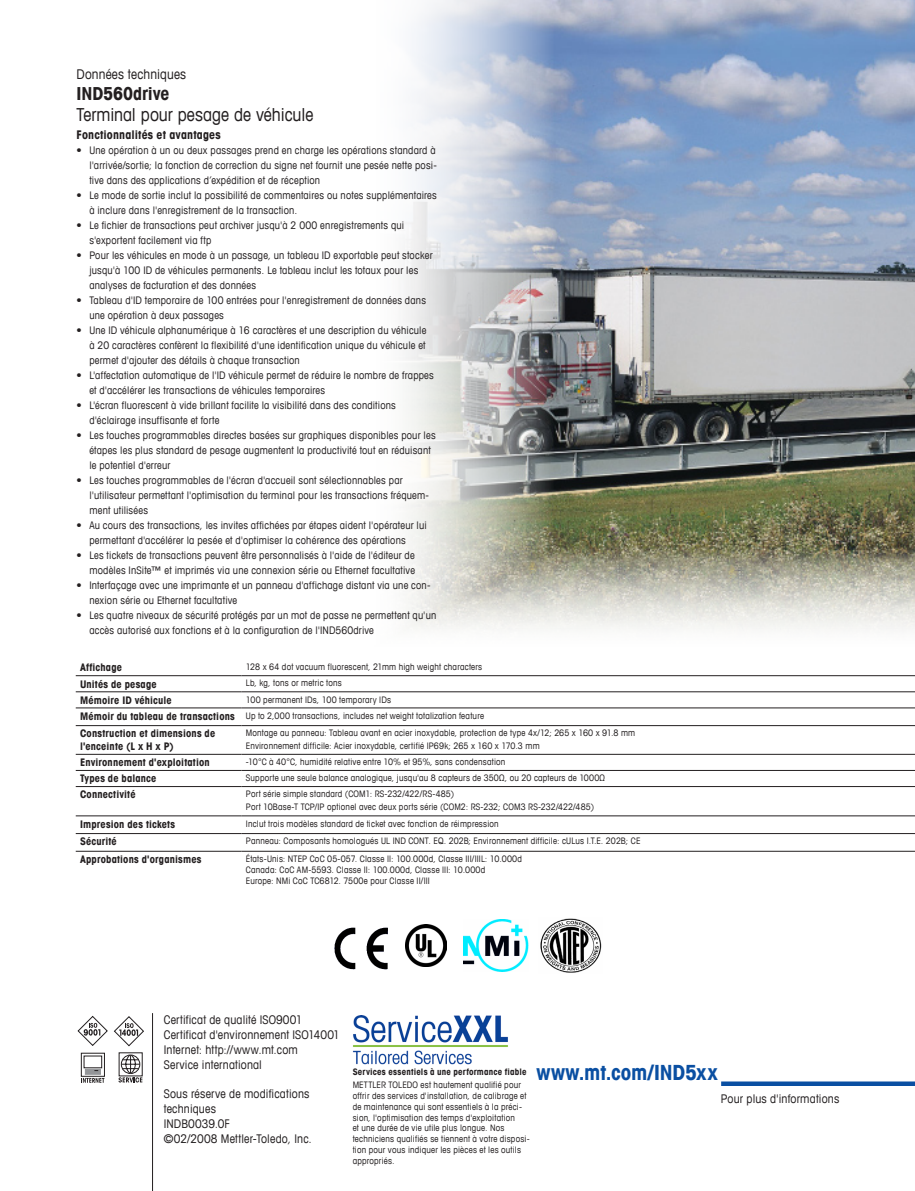
<style>
.page{position:relative;width:915px;height:1191px;background:#fff}
.page>*{position:absolute;margin:0;border:0;box-sizing:border-box;transform-origin:0 0}
.net_link{font:700 condensed 21px "Avant Garde Com";letter-spacing:-.005em;color:#0a4fa2}
._08_product_name{font:condensed 18px "Avant Garde Com";letter-spacing:-.005em;color:#231f20}
._08_product_name-2{font:700 condensed 18px "Avant Garde Com";letter-spacing:-.005em;color:#231f20}
._07_technical_data{font:condensed 13.5px "Avant Garde Com";letter-spacing:.01em;color:#231f20}
._09_footnotes{font:condensed 12px/15px "Avant Garde Com";letter-spacing:.015em;color:#231f20}
._09_bullet_points{font:700 condensed 12px "Avant Garde Com";letter-spacing:.01em;color:#231f20}
.net_link-2{font:condensed 12px "Avant Garde Com";letter-spacing:.015em;color:#231f20}
._09_bullet_points-2{font:condensed 10.5px/15px "Avant Garde Com";letter-spacing:.02em;color:#231f20}
.t1{font:700 condensed 10.5px/12.6px "Avant Garde Com";letter-spacing:.015em;color:#231f20}
.t2{font:condensed 9px/10.8px "Avant Garde Com";letter-spacing:.02em;color:#231f20}
.t3{font:700 condensed 9px "Avant Garde Com";letter-spacing:.02em;color:#231f20}
</style>
<div class="page">
<img style="left:403px;top:0;width:511px;height:630px">
<hr style="left:76px;top:675px;width:165px;height:1px;background:#231f20">
<hr style="left:241px;top:675px;width:673px;height:1px;background:#231f20">
<hr style="left:76px;top:691px;width:165px;height:1px;background:#231f20">
<hr style="left:241px;top:691px;width:673px;height:1px;background:#231f20">
<hr style="left:76px;top:707px;width:165px;height:1px;background:#231f20">
<hr style="left:241px;top:707px;width:673px;height:1px;background:#231f20">
<hr style="left:76px;top:725px;width:165px;height:1px;background:#231f20">
<hr style="left:241px;top:725px;width:673px;height:1px;background:#231f20">
<hr style="left:76px;top:786px;width:165px;height:1px;background:#231f20">
<hr style="left:241px;top:786px;width:673px;height:1px;background:#231f20">
<hr style="left:76px;top:815px;width:165px;height:1px;background:#231f20">
<hr style="left:241px;top:815px;width:673px;height:1px;background:#231f20">
<hr style="left:76px;top:754px;width:165px;height:1px;background:#231f20">
<hr style="left:241px;top:754px;width:673px;height:1px;background:#231f20">
<hr style="left:76px;top:770px;width:165px;height:1px;background:#231f20">
<hr style="left:241px;top:770px;width:673px;height:1px;background:#231f20">
<hr style="left:76px;top:833px;width:165px;height:1px;background:#231f20">
<hr style="left:241px;top:833px;width:673px;height:1px;background:#231f20">
<hr style="left:76px;top:851px;width:165px;height:1px;background:#231f20">
<hr style="left:241px;top:851px;width:673px;height:1px;background:#231f20">
<svg style="left:114px;top:1016px;width:30px;height:30px"></svg>
<svg style="left:78px;top:1016px;width:30px;height:30px"></svg>
<svg style="left:118px;top:1053px;width:24px;height:29px"></svg>
<svg style="left:83px;top:1055px;width:20px;height:19px"></svg>
<div style="left:81px;top:1052px;width:24px;height:24px;border:1px solid #231f20"></div>
<svg style="left:81px;top:1078px;width:23px;height:4px"></svg>
<div style="left:84px;top:1055px;width:18px;height:13px;background:#fff"></div>
<div style="left:85px;top:1069px;width:15px;height:5px;background:#939598"></div>
<hr style="left:152px;top:1013px;width:1px;height:178px;background:#231f20">
<img style="left:334px;top:927px;width:54px;height:42px">
<img style="left:540px;top:918px;width:61px;height:55px">
<img style="left:405px;top:925px;width:42px;height:41px">
<img style="left:463px;top:920px;width:65px;height:51px">
<div style="left:721px;top:1081px;width:193px;height:5px;background:#0a4fa2"></div>
<img style="left:352px;top:1015px;width:156px;height:49px">
<p class="_07_technical_data" style="left:77px;top:66px;width:111px">Données techniques</p>
<p class="_08_product_name-2" style="left:77px;top:82px;width:94px">IND560drive</p>
<p class="_08_product_name" style="left:77px;top:103px;width:238px">Terminal pour pesage de véhicule</p>
<p class="_09_bullet_points" style="left:77px;top:127px;width:146px">Fonctionnalités et avantages</p>
<p class="_09_bullet_points-2" style="left:89px;top:142px;width:349px;text-align:justify;text-indent:-13px">• Une opération à un ou deux passages prend en charge les opérations standard à l'arrivée/sortie; la fonction de correction du signe net fournit une pesée nette posi&shy;tive dans des applications d’expédition et de réception</p>
<p class="_09_bullet_points-2" style="left:89px;top:187px;width:349px;text-indent:-13px">• Le mode de sortie inclut la possibilité de commentaires ou notes supplémentaires à inclure dans l'enregistrement de la transaction.</p>
<p class="_09_bullet_points-2" style="left:89px;top:217px;width:316px;text-indent:-13px">• Le fichier de transactions peut archiver jusqu'à 2 000 enregistrements qui s'exportent facilement via ftp</p>
<p class="_09_bullet_points-2" style="left:89px;top:247px;width:344px;text-indent:-13px">• Pour les véhicules en mode à un passage, un tableau ID exportable peut stocker jusqu'à 100 ID de véhicules permanents. Le tableau inclut les totaux pour les analyses de facturation et des données</p>
<p class="_09_bullet_points-2" style="left:89px;top:292px;width:338px;text-indent:-13px">• Tableau d'ID temporaire de 100 entrées pour l'enregistrement de données dans une opération à deux passages</p>
<p class="_09_bullet_points-2" style="left:89px;top:322px;width:338px;text-align:justify;text-indent:-13px">• Une ID véhicule alphanumérique à 16 caractères et une description du véhicule à 20 caractères confèrent la flexibilité d'une identification unique du véhicule et permet d'ajouter des détails à chaque transaction</p>
<p class="_09_bullet_points-2" style="left:89px;top:367px;width:346px;text-indent:-13px">• L'affectation automatique de l'ID véhicule permet de réduire le nombre de frappes et d'accélérer les transactions de véhicules temporaires</p>
<p class="_09_bullet_points-2" style="left:89px;top:397px;width:308px;text-indent:-13px">• L'écran fluorescent à vide brillant facilite la visibilité dans des conditions d'éclairage insuffisante et forte</p>
<p class="_09_bullet_points-2" style="left:89px;top:427px;width:348px;text-indent:-13px">• Les touches programmables directes basées sur graphiques disponibles pour les étapes les plus standard de pesage augmentent la productivité tout en réduisant le potentiel d'erreur</p>
<p class="_09_bullet_points-2" style="left:89px;top:472px;width:341px;text-indent:-13px">• Les touches programmables de l'écran d'accueil sont sélectionnables par l'utilisateur permettant l'optimisation du terminal pour les transactions fréquem&shy;ment utilisées</p>
<p class="_09_bullet_points-2" style="left:89px;top:517px;width:339px;text-indent:-13px">• Au cours des transactions, les invites affichées par étapes aident l'opérateur lui permettant d'accélérer la pesée et d'optimiser la cohérence des opérations</p>
<p class="_09_bullet_points-2" style="left:77px;top:547px;width:340px;text-align:right">• Les tickets de transactions peuvent être personnalisés à l'aide de l'éditeur de modèles InSite™ et imprimés via une connexion série ou Ethernet facultative</p>
<p class="_09_bullet_points-2" style="left:89px;top:577px;width:342px;text-indent:-13px">• Interfaçage avec une imprimante et un panneau d'affichage distant via une con&shy;nexion série ou Ethernet facultative</p>
<p class="_09_bullet_points-2" style="left:89px;top:607px;width:348px;text-indent:-13px">• Les quatre niveaux de sécurité protégés par un mot de passe ne permettent qu'un accès autorisé aux fonctions et à la configuration de l'IND560drive</p>
<p class="t1" style="left:80px;top:661px;width:44px">Affichage</p>
<p class="t2" style="left:246px;top:661px;width:238px">128 x 64 dot vacuum fluorescent, 21mm high weight characters</p>
<p class="t1" style="left:80px;top:677px;width:78px">Unités de pesage</p>
<p class="t2" style="left:246px;top:677px;width:97px">Lb, kg, tons or metric tons</p>
<p class="t1" style="left:80px;top:693px;width:93px">Mémoire ID véhicule</p>
<p class="t2" style="left:246px;top:693px;width:147px">100 permanent IDs, 100 temporary IDs</p>
<p class="t1" style="left:80px;top:709px;width:156px">Mémoir du tableau de transactions</p>
<p class="t2" style="left:246px;top:710px;width:239px">Up to 2,000 transactions, includes net weight totalization feature</p>
<p class="t1" style="left:80px;top:727px;width:137px">Construction et dimensions de l'enceinte (L x H x P)</p>
<p class="t2" style="left:246px;top:727px;width:391px">Montage au panneau: Tableau avant en acier inoxydable, protection de type 4x/12; 265 x 160 x 91.8 mm</p>
<p class="t2" style="left:246px;top:740px;width:295px">Environnement difficile: Acier inoxydable, certifié IP69k; 265 x 160 x 170.3 mm</p>
<p class="t1" style="left:80px;top:756px;width:131px">Environnement d'exploitation</p>
<p class="t2" style="left:246px;top:756px;width:261px">-10°C à 40°C, humidité relative entre 10% et 95%, sans condensation</p>
<p class="t1" style="left:80px;top:772px;width:78px">Types de balance</p>
<p class="t2" style="left:246px;top:772px;width:360px">Supporte une seule balance analogique, jusqu'au 8 capteurs de 350Ω, ou 20 capteurs de 1000Ω</p>
<p class="t1" style="left:80px;top:788px;width:57px">Connectivité</p>
<p class="t2" style="left:246px;top:788px;width:210px">Port série simple standard (COM1: RS-232/422/RS-485)</p>
<p class="t2" style="left:246px;top:801px;width:350px">Port 10Base-T TCP/IP optionel avec deux ports série (COM2: RS-232; COM3 RS-232/422/485)</p>
<p class="t1" style="left:80px;top:817px;width:97px">Impresion des tickets</p>
<p class="t2" style="left:246px;top:818px;width:254px">Inclut trois modèles standard de ticket avec fonction de réimpression</p>
<p class="t1" style="left:80px;top:835px;width:38px">Sécurité</p>
<p class="t2" style="left:246px;top:835px;width:396px">Panneau: Composants homologués UL IND CONT. EQ. 202B; Environnement difficile: cULus I.T.E. 202B; CE</p>
<p class="t1" style="left:80px;top:852px;width:123px">Approbations d'organismes</p>
<p class="t2" style="left:246px;top:853px;width:277px">États-Unis: NTEP CoC 05-057. Classe II: 100.000d, Classe III/IIIL: 10.000d</p>
<p class="t2" style="left:246px;top:864px;width:241px">Canada: CoC AM-5593. Classe II: 100.000d, Classe III: 10.000d</p>
<p class="t2" style="left:246px;top:875px;width:185px">Europe: NMi CoC TC6812. 7500e pour Classe II/III</p>
<p class="_09_footnotes" style="left:164px;top:1012px;width:140px">Certificat de qualité ISO9001</p>
<p class="_09_footnotes" style="left:164px;top:1027px;width:177px">Certificat d'environnement ISO14001</p>
<p class="_09_footnotes" style="left:164px;top:1042px;width:135px">Internet: http://www.mt.com</p>
<p class="_09_footnotes" style="left:164px;top:1057px;width:100px">Service international</p>
<p class="_09_footnotes" style="left:164px;top:1086px;width:147px">Sous réserve de modifications techniques</p>
<p class="_09_footnotes" style="left:164px;top:1116px;width:68px">INDB0039.0F</p>
<p class="_09_footnotes" style="left:164px;top:1131px;width:149px">©02/2008 Mettler-Toledo, Inc.</p>
<p class="net_link" style="left:536px;top:1058px;width:183px">www.mt.com/IND5xx</p>
<p class="t3" style="left:352px;top:1066px;width:175px">Services essentiels à une performance fiable</p>
<p class="t2" style="left:352px;top:1079px;width:178px">METTLER TOLEDO est hautement qualifié pour offrir des services d'installation, de calibrage et de maintenance qui sont essentiels à la préci&shy;sion, l'optimisation des temps d'exploitation<br>et une durée de vie utile plus longue. Nos techniciens qualifiés se tiennent à votre disposi&shy;tion pour vous indiquer les pièces et les outils appropriés.</p>
<p class="net_link-2" style="left:720px;top:1091px;width:120px">Pour plus d'informations</p>
</div>
